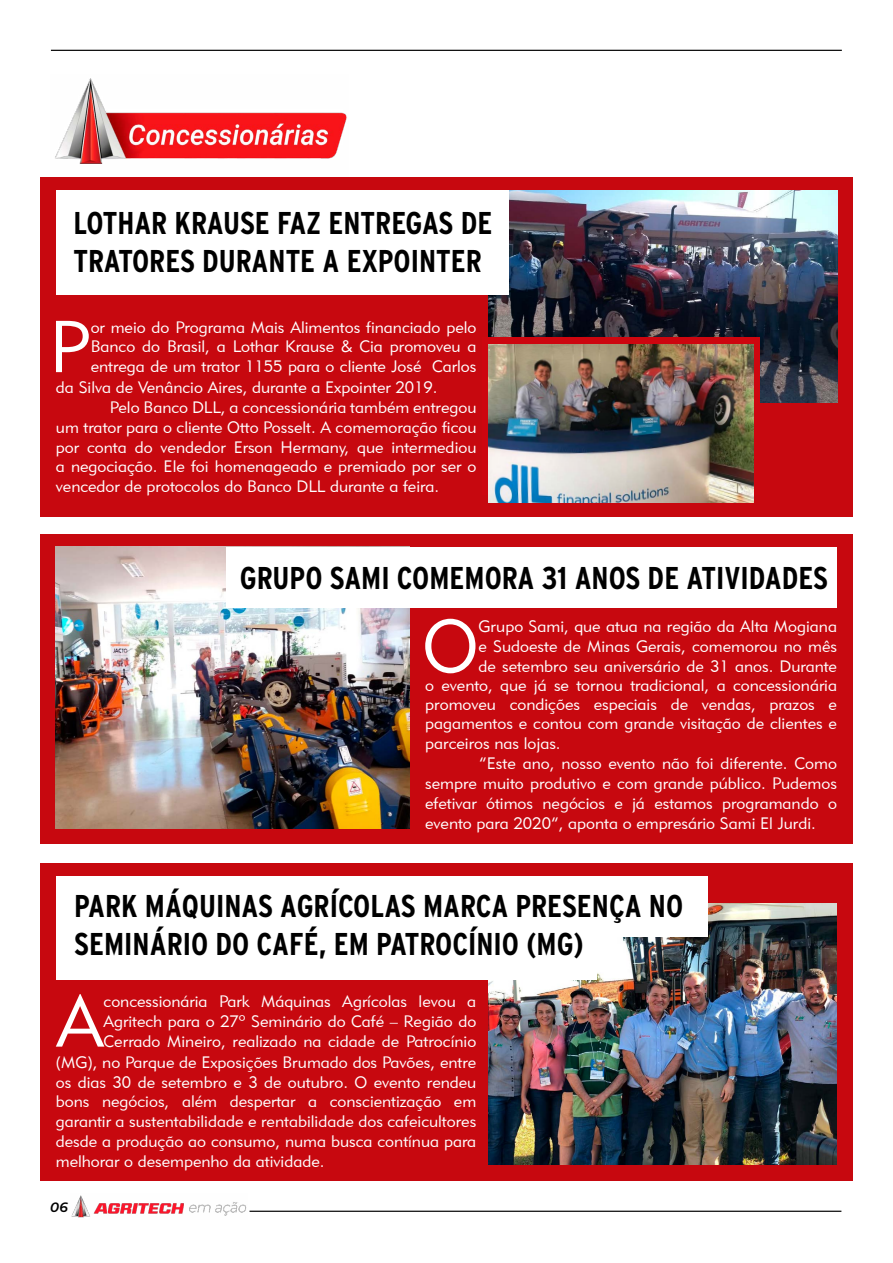
<style>
.page{position:relative;width:893px;height:1263px;background:#fff}
.page>*{position:absolute;margin:0;border:0;box-sizing:border-box;transform-origin:0 0}
.t1{font:72.45px "Geometric 415 BT Lite A";color:#fff}
.t2{font:700 condensed 31.5px/37.8px "Interstate";color:#000}
.t3{font:16.5px/19.8px "Geometric 415 BT Lite A";color:#fff;text-align:justify}
.t4{font:italic 600 13.5px "Montserrat";color:#000}
</style>
<div class="page">
<hr style="left:51px;top:50px;width:791px;height:1px;background:#000">
<hr style="left:249px;top:1211px;width:592px;height:1px;background:#000">
<img style="left:71px;top:1195px;width:176px;height:23px">
<img style="left:55px;top:78px;width:292px;height:86px">
<div style="left:40px;top:177px;width:813px;height:340px;background:#c7080f"></div>
<img style="left:488px;top:190px;width:349px;height:213px">
<div style="left:56px;top:191px;width:452px;height:104px;background:#fff"></div>
<div style="left:483px;top:337px;width:277px;height:158px;background:#cd060f"></div>
<img style="left:488px;top:344px;width:265px;height:158px">
<div style="left:40px;top:534px;width:812px;height:310px;background:#c7080f"></div>
<img style="left:56px;top:547px;width:354px;height:282px">
<div style="left:227px;top:547px;width:610px;height:60px;background:#fff"></div>
<div style="left:40px;top:863px;width:812px;height:317px;background:#c7080f"></div>
<img style="left:488px;top:904px;width:349px;height:260px">
<div style="left:56px;top:876px;width:651px;height:60px;background:#fff"></div>
<div style="left:56px;top:924px;width:541px;height:55px;background:#fff"></div>
<h2 class="t2" style="left:73px;top:204px;width:421px">LOTHAR KRAUSE FAZ ENTREGAS DE<br>TRATORES DURANTE A EXPOINTER</h2>
<h1 class="t1" style="left:49px;top:302px;width:43px">P</h1>
<p class="t3" style="left:91px;top:317px;width:387px">or meio do Programa Mais Alimentos financiado pelo</p>
<p class="t3" style="left:91px;top:336px;width:387px">Banco do Brasil, a Lothar Krause &amp; Cia promoveu a</p>
<p class="t3" style="left:91px;top:356px;width:387px">entrega de um trator 1155 para o cliente José Carlos</p>
<p class="t3" style="left:56px;top:377px;width:383px">da Silva de Venâncio Aires, durante a Expointer 2019.</p>
<p class="t3" style="left:110px;top:397px;width:368px">Pelo Banco DLL, a concessionária também entregou</p>
<p class="t3" style="left:56px;top:417px;width:422px">um trator para o cliente Otto Posselt. A comemoração ficou</p>
<p class="t3" style="left:56px;top:437px;width:422px">por conta do vendedor Erson Hermany, que intermediou</p>
<p class="t3" style="left:56px;top:457px;width:422px">a negociação. Ele foi homenageado e premiado por ser o</p>
<p class="t3" style="left:56px;top:476px;width:385px">vencedor de protocolos do Banco DLL durante a feira.</p>
<h2 class="t2" style="left:240px;top:559px;width:590px">GRUPO SAMI COMEMORA 31 ANOS DE ATIVIDADES</h2>
<h1 class="t1" style="left:422px;top:602px;width:58px">O</h1>
<p class="t3" style="left:425px;top:616px;width:413px;text-align:right">Grupo Sami, que atua na região da Alta Mogiana<br>e Sudoeste de Minas Gerais, comemorou no mês<br>de setembro seu aniversário de 31 anos. Durante<br>o evento, que já se tornou tradicional, a concessionária</p>
<p class="t3" style="left:425px;top:694px;width:413px">promoveu condições especiais de vendas, prazos e pagamentos e contou com grande visitação de clientes e parceiros nas lojas.</p>
<p class="t3" style="left:425px;top:753px;width:413px;text-indent:54px">“Este ano, nosso evento não foi diferente. Como sempre muito produtivo e com grande público. Pudemos efetivar ótimos negócios e já estamos programando o evento para 2020”, aponta o empresário Sami El Jurdi.</p>
<h2 class="t2" style="left:74px;top:887px;width:610px">PARK MÁQUINAS AGRÍCOLAS MARCA PRESENÇA NO<br>SEMINÁRIO DO CAFÉ, EM PATROCÍNIO (MG)</h2>
<h1 class="t1" style="left:57px;top:977px;width:48px">A</h1>
<p class="t3" style="left:104px;top:991px;width:374px">concessionária Park Máquinas Agrícolas levou a</p>
<p class="t3" style="left:104px;top:1011px;width:374px">Agritech para o 27º Seminário do Café – Região do</p>
<p class="t3" style="left:104px;top:1031px;width:374px">Cerrado Mineiro, realizado na cidade de Patrocínio</p>
<p class="t3" style="left:56px;top:1052px;width:422px">(MG), no Parque de Exposições Brumado dos Pavões, entre</p>
<p class="t3" style="left:56px;top:1072px;width:422px">os dias 30 de setembro e 3 de outubro. O evento rendeu</p>
<p class="t3" style="left:56px;top:1091px;width:422px">bons negócios, além despertar a conscientização em</p>
<p class="t3" style="left:56px;top:1111px;width:422px">garantir a sustentabilidade e rentabilidade dos cafeicultores</p>
<p class="t3" style="left:56px;top:1131px;width:422px">desde a produção ao consumo, numa busca contínua para</p>
<p class="t3" style="left:56px;top:1151px;width:270px">melhorar o desempenho da atividade.</p>
<p class="t4" style="left:50px;top:1197px;width:19px">06</p>
</div>
